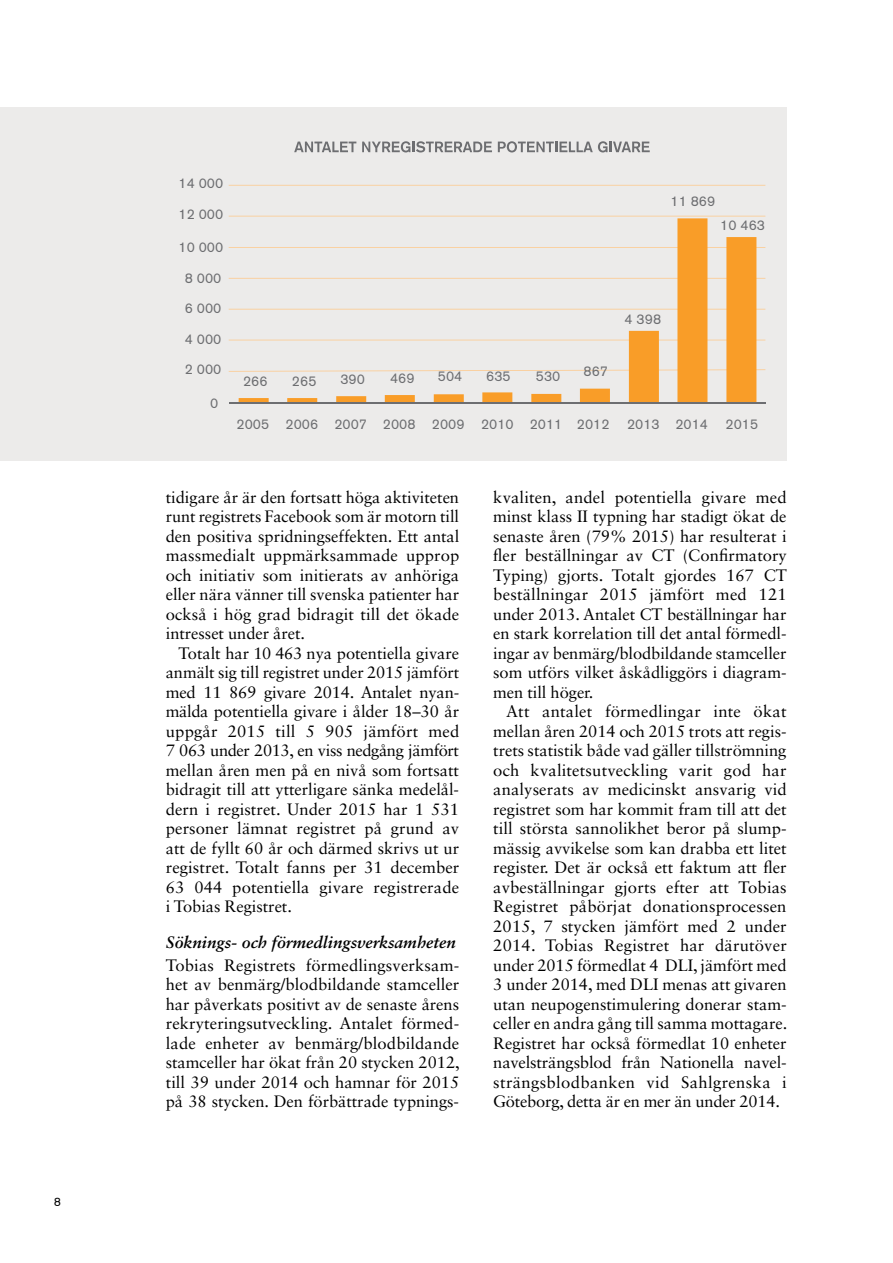
<style>
.page{position:relative;width:893px;height:1263px;background:#fff}
.page>*{position:absolute;margin:0;border:0;box-sizing:border-box;transform-origin:0 0}
.t1{font:16.5px/19.5px "Sabon LT Std";letter-spacing:-.005em;color:#000;text-align:justify}
.t2{font:italic 700 16.5px "Sabon LT Std";color:#000}
.t3{font:14.1px/30.6px "Akzidenz Grotesk Pro";color:#6d6e71}
.t4{font:13.95px "Akzidenz Grotesk Pro";color:#6d6e71}
.t5{font:12px "Akzidenz Grotesk CE";color:#000}
</style>
<div class="page">
<div style="left:0;top:107px;width:787px;height:353px;background:#ecebea"></div>
<svg style="left:229px;top:185px;width:536px;height:187px"></svg>
<svg style="left:239px;top:218px;width:517px;height:184px"></svg>
<hr style="left:229px;top:402px;width:536px;height:2px;background:#6d6e71">
<svg style="left:294px;top:142px;width:62px;height:10px"></svg>
<svg style="left:362px;top:141px;width:130px;height:11px"></svg>
<svg style="left:498px;top:141px;width:152px;height:11px"></svg>
<p class="t5" style="left:54px;top:1194px;width:8px">8</p>
<p class="t3" style="left:179px;top:168px;width:46px">14 000<br>12 000</p>
<p class="t3" style="left:179px;top:232px;width:46px">10 000</p>
<p class="t3" style="left:185px;top:262px;width:38px">8 000</p>
<p class="t3" style="left:185px;top:293px;width:38px">6 000</p>
<p class="t3" style="left:185px;top:324px;width:38px;line-height:30px">4 000<br>2 000</p>
<p class="t3" style="left:210px;top:387px;width:10px">0</p>
<p class="t3" style="left:671px;top:186px;width:46px">11 869</p>
<p class="t3" style="left:243px;top:365px;width:26px">266</p>
<p class="t3" style="left:292px;top:365px;width:26px">265</p>
<p class="t3" style="left:340px;top:364px;width:26px">390</p>
<p class="t3" style="left:390px;top:362px;width:26px">469</p>
<p class="t3" style="left:438px;top:361px;width:26px">504</p>
<p class="t3" style="left:486px;top:361px;width:26px">635</p>
<p class="t3" style="left:536px;top:361px;width:26px">530</p>
<p class="t3" style="left:583px;top:355px;width:26px">867</p>
<p class="t3" style="left:625px;top:304px;width:38px">4 398</p>
<p class="t3" style="left:720px;top:209px;width:46px">10 463</p>
<p class="t4" style="left:237px;top:415px;width:34px">2005</p>
<p class="t4" style="left:334px;top:415px;width:375px">2007 2008 2009 2010 2011 2012 2013 2014</p>
<p class="t4" style="left:726px;top:415px;width:34px">2015</p>
<p class="t4" style="left:286px;top:415px;width:34px">2006</p>
<p class="t1" style="left:166px;top:487px;width:295px">tidigare år är den fortsatt höga aktiviteten runt registrets Facebook som är motorn till den positiva spridningseffekten. Ett antal massmedialt uppmärksammade upprop och initiativ som initierats av anhöriga eller nära vänner till svenska patienter har också i hög grad bidragit till det ökade intresset under året.</p>
<p class="t1" style="left:166px;top:643px;width:295px;text-indent:13px">Totalt har 10 463 nya potentiella givare anmält sig till registret under 2015 jämfört med 11 869 givare 2014. Antalet nyan&shy;mälda potentiella givare i ålder 18–30 år uppgår 2015 till 5 905 jämfört med 7 063 under 2013, en viss nedgång jämfört mellan åren men på en nivå som fortsatt bidragit till att ytterligare sänka medelål&shy;dern i registret. Under 2015 har 1 531 personer lämnat registret på grund av att de fyllt 60 år och därmed skrivs ut ur registret. Totalt fanns per 31 december 63 044 potentiella givare registrerade i Tobias Registret.</p>
<p class="t2" style="left:166px;top:932px;width:291px">Söknings- och förmedlingsverksamheten</p>
<p class="t1" style="left:166px;top:955px;width:295px">Tobias Registrets förmedlingsverksam&shy;het av benmärg/blodbildande stamceller har påverkats positivt av de senaste årens rekryteringsutveckling. Antalet förmed&shy;lade enheter av benmärg/blodbildande stamceller har ökat från 20 stycken 2012, till 39 under 2014 och hamnar för 2015 på 38 stycken. Den förbättrade typnings-</p>
<p class="t1" style="left:493px;top:487px;width:295px">kvaliten, andel potentiella givare med minst klass II typning har stadigt ökat de senaste åren (79% 2015) har resulterat i fler beställningar av CT (Confirmatory Typing) gjorts. Totalt gjordes 167 CT beställningar 2015 jämfört med 121 under 2013. Antalet CT beställningar har en stark korrelation till det antal förmedl&shy;ingar av benmärg/blodbildande stamceller som utförs vilket åskådliggörs i diagram&shy;men till höger.</p>
<p class="t1" style="left:493px;top:701px;width:296px;text-indent:13px">Att antalet förmedlingar inte ökat mellan åren 2014 och 2015 trots att regis&shy;trets statistik både vad gäller tillströmning och kvalitetsutveckling varit god har analyserats av medicinskt ansvarig vid registret som har kommit fram till att det till största sannolikhet beror på slump&shy;mässig avvikelse som kan drabba ett litet register. Det är också ett faktum att fler avbeställningar gjorts efter att Tobias Registret påbörjat donationsprocessen 2015, 7 stycken jämfört med 2 under 2014. Tobias Registret har därutöver under 2015 förmedlat 4 DLI, jämfört med 3 under 2014, med DLI menas att givaren utan neupogenstimulering donerar stam&shy;celler en andra gång till samma mottagare.<br>Registret har också förmedlat 10 enheter navelsträngsblod från Nationella navel&shy;strängsblodbanken vid Sahlgrenska i Göteborg, detta är en mer än under 2014.</p>
</div>
